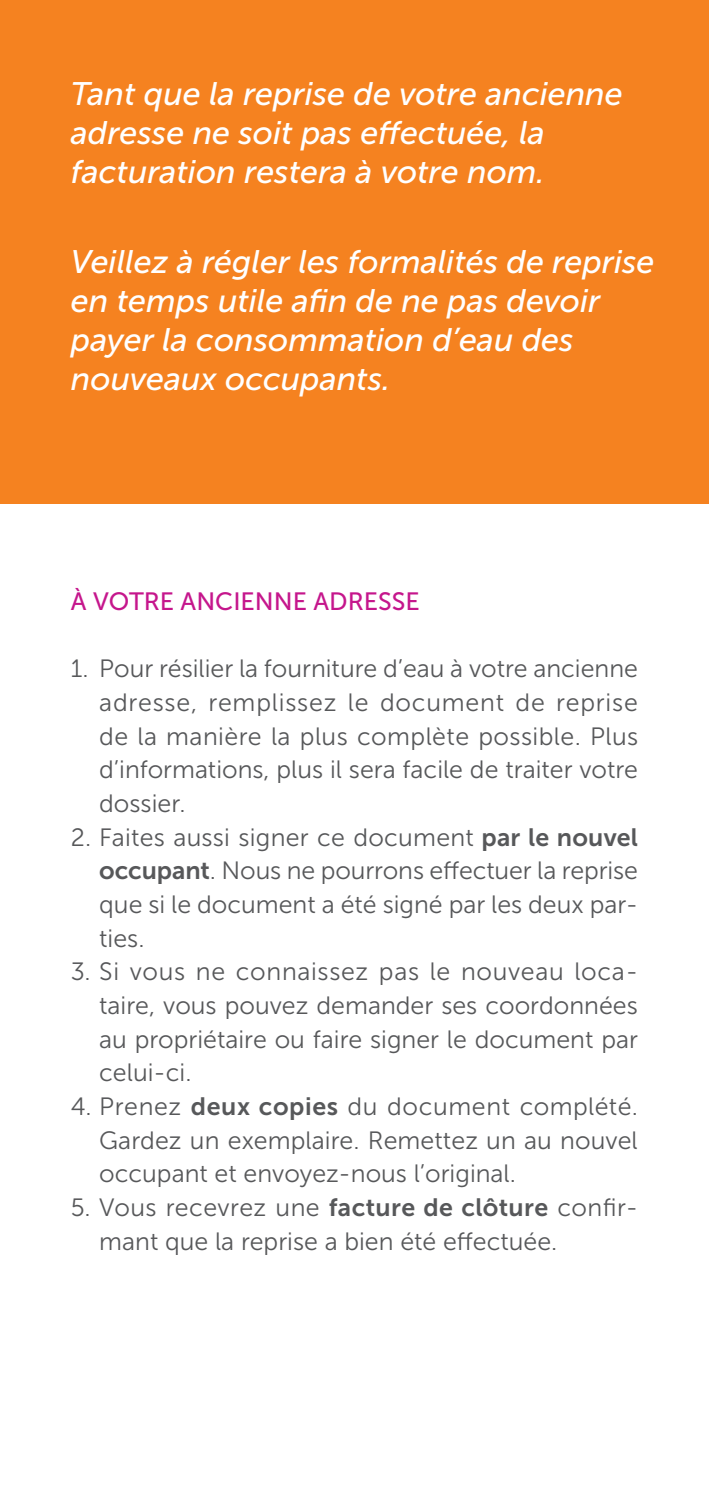
<style>
.page{position:relative;width:709px;height:1489px;background:#fff}
.page>*{position:absolute;margin:0;border:0;box-sizing:border-box;transform-origin:0 0}
.intro_3-luik{font:italic 32.5px/39px "Museo Sans 500";color:#fff}
.t1{font:25px/33.8px "Museo Sans 300";color:#57585a;text-align:justify}
.tussentitel{font:25px "Museo Sans 500";color:#c5168c}
.s1{font-family:"Museo Sans 700"}
</style>
<div class="page">
<div style="left:0;top:0;width:709px;height:503px;background:#f58220"></div>
<p class="intro_3-luik" style="left:71px;top:74px;width:553px">Tant que la reprise de votre ancienne adresse ne soit pas effectuée, la facturation restera à votre nom.</p>
<p class="intro_3-luik" style="left:71px;top:242px;width:585px">Veillez à régler les formalités de reprise en temps utile afin de ne pas devoir payer la consommation d’eau des nouveaux occupants.</p>
<p class="tussentitel" style="left:71px;top:587px;width:350px">À VOTRE ANCIENNE ADRESSE</p>
<p class="t1" style="left:99px;top:651px;width:540px;text-indent:-28px">1. Pour résilier la fourniture d’eau à votre ancienne adresse, remplissez le document de reprise de la manière la plus complète possible. Plus d’informations, plus il sera facile de traiter votre dossier.</p>
<p class="t1" style="left:99px;top:820px;width:540px;text-indent:-28px">2. Faites aussi signer ce document <span class="s1">par le nouvel occupant</span>. Nous ne pourrons effectuer la reprise que si le document a été signé par les deux par&shy;ties.</p>
<p class="t1" style="left:99px;top:954px;width:540px;text-indent:-28px">3. Si vous ne connaissez pas le nouveau loca&shy;taire, vous pouvez demander ses coordonnées au propriétaire ou faire signer le document par celui-ci.</p>
<p class="t1" style="left:99px;top:1089px;width:540px;text-indent:-28px">4. Prenez <span class="s1">deux copies</span> du document complété.<br>Gardez un exemplaire. Remettez un au nouvel occupant et envoyez-nous l’original.</p>
<p class="t1" style="left:99px;top:1190px;width:540px;text-indent:-28px">5. Vous recevrez une <span class="s1">facture de clôture</span> confir&shy;mant que la reprise a bien été effectuée.</p>
</div>
